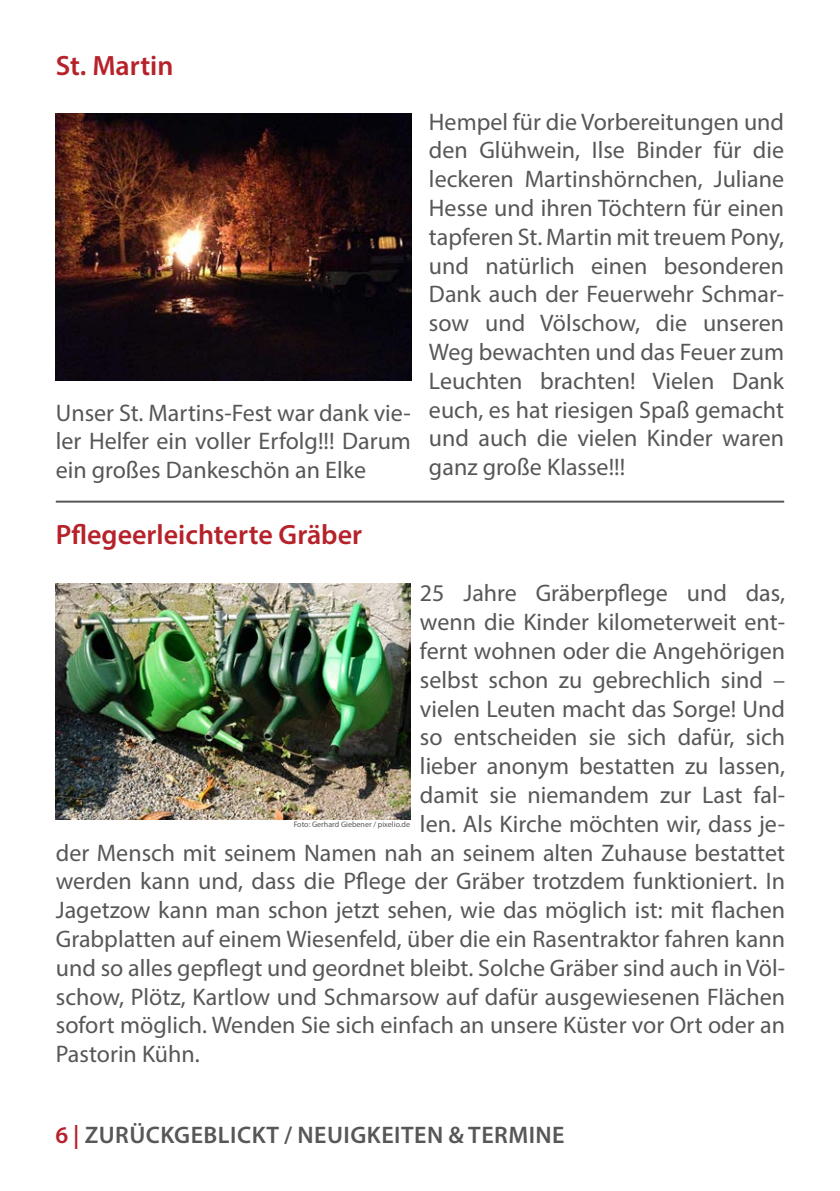
<style>
.page{position:relative;width:840px;height:1191px;background:#fff}
.page>*{position:absolute;margin:0;border:0;box-sizing:border-box;transform-origin:0 0}
.t1{font:600 28px "Myriad Pro";color:#b6222a}
.t2{font:24px/28.8px "Myriad Pro";color:#575758;text-align:justify}
.t3{font:600 24px "Myriad Pro";letter-spacing:.02em;color:#575758}
.t4{font:8px "Myriad Pro";color:#575758}
.s1{color:#b6222a}
</style>
<div class="page">
<hr style="left:56px;top:500px;width:727px;height:2px;background:#575758">
<img style="left:56px;top:114px;width:355px;height:266px">
<img style="left:55px;top:584px;width:355px;height:235px">
<p class="t1" style="left:56px;top:48px;width:119px">St. Martin</p>
<p class="t2" style="left:56px;top:398px;width:356px">Unser St. Martins-Fest war dank vie&shy;ler Helfer ein voller Erfolg!!! Darum ein großes Dankeschön an Elke</p>
<p class="t1" style="left:56px;top:516px;width:308px">Pflegeerleichterte Gräber</p>
<p class="t2" style="left:429px;top:107px;width:356px">Hempel für die Vorbereitungen und den Glühwein, Ilse Binder für die leckeren Martinshörnchen, Juliane Hesse und ihren Töchtern für einen tapferen St. Martin mit treuem Pony, und natürlich einen besonderen Dank auch der Feuerwehr Schmar&shy;sow und Völschow, die unseren Weg bewachten und das Feuer zum Leuchten brachten! Vielen Dank euch, es hat riesigen Spaß gemacht und auch die vielen Kinder waren ganz große Klasse!!!</p>
<p class="t2" style="left:420px;top:578px;width:366px">25 Jahre Gräberpflege und das,</p>
<p class="t2" style="left:420px;top:607px;width:366px">wenn die Kinder kilometerweit ent-</p>
<p class="t2" style="left:420px;top:636px;width:366px">fernt wohnen oder die Angehörigen</p>
<p class="t2" style="left:420px;top:665px;width:366px">selbst schon zu gebrechlich sind –</p>
<p class="t2" style="left:420px;top:693px;width:366px">vielen Leuten macht das Sorge! Und</p>
<p class="t2" style="left:420px;top:722px;width:366px">so entscheiden sie sich dafür, sich</p>
<p class="t2" style="left:420px;top:751px;width:366px">lieber anonym bestatten zu lassen,</p>
<p class="t2" style="left:420px;top:780px;width:366px">damit sie niemandem zur Last fal-</p>
<p class="t2" style="left:420px;top:809px;width:366px">len. Als Kirche möchten wir, dass je-</p>
<p class="t2" style="left:56px;top:837px;width:730px">der Mensch mit seinem Namen nah an seinem alten Zuhause bestattet</p>
<p class="t2" style="left:56px;top:866px;width:730px">werden kann und, dass die Pflege der Gräber trotzdem funktioniert. In</p>
<p class="t2" style="left:56px;top:895px;width:730px">Jagetzow kann man schon jetzt sehen, wie das möglich ist: mit flachen</p>
<p class="t2" style="left:56px;top:924px;width:730px">Grabplatten auf einem Wiesenfeld, über die ein Rasentraktor fahren kann</p>
<p class="t2" style="left:56px;top:953px;width:730px">und so alles gepflegt und geordnet bleibt. Solche Gräber sind auch in Völ-</p>
<p class="t2" style="left:56px;top:981px;width:730px">schow, Plötz, Kartlow und Schmarsow auf dafür ausgewiesenen Flächen</p>
<p class="t2" style="left:56px;top:1010px;width:730px">sofort möglich. Wenden Sie sich einfach an unsere Küster vor Ort oder an</p>
<p class="t2" style="left:56px;top:1039px;width:145px">Pastorin Kühn.</p>
<p class="t4" style="left:293px;top:819px;width:118px">Foto: Gerhard Giebener / pixelio.de</p>
<p class="t3" style="left:55px;top:1119px;width:510px"><span class="s1">6 |</span> ZURÜCKGEBLICKT / NEUIGKEITEN &amp; TERMINE</p>
</div>
